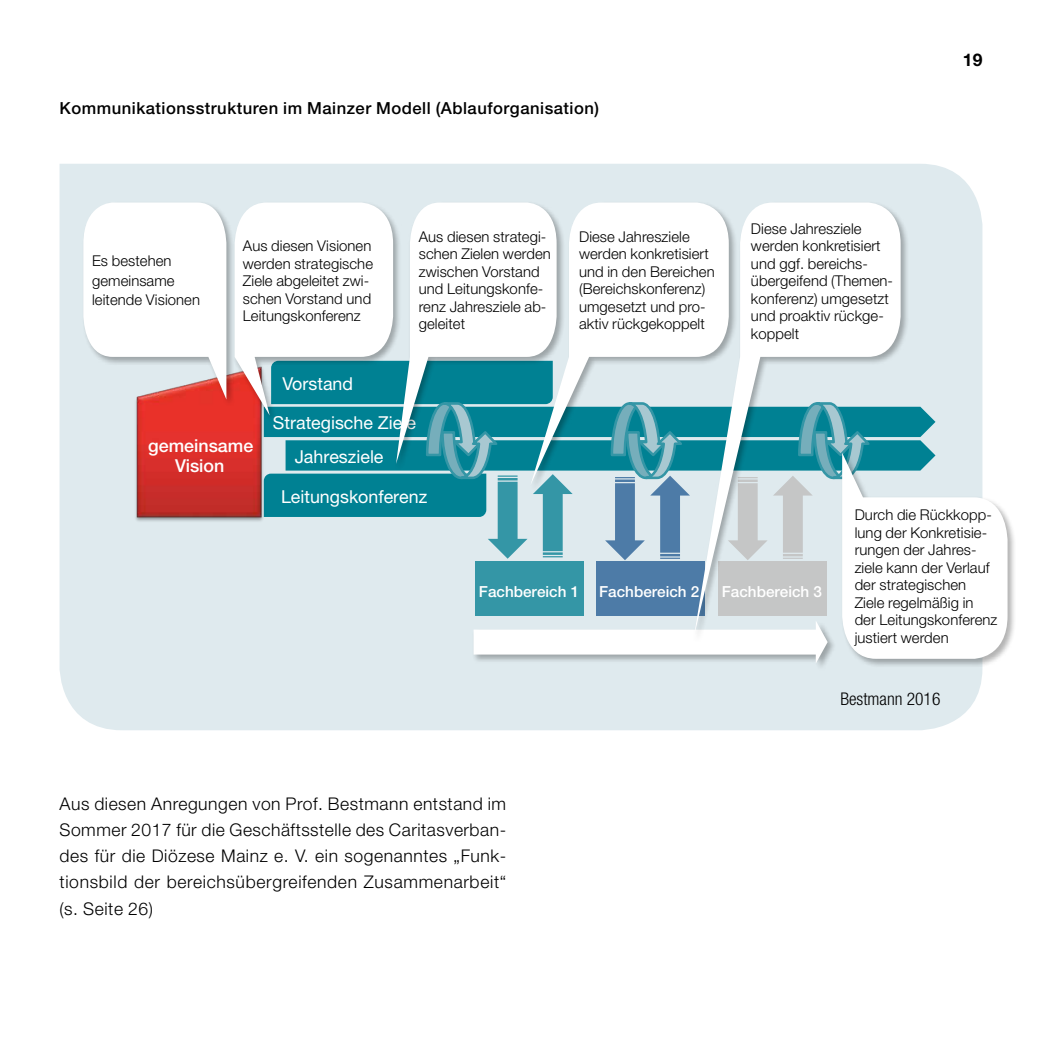
<style>
.page{position:relative;width:1042px;height:1042px;background:#fff}
.page>*{position:absolute;margin:0;border:0;box-sizing:border-box;transform-origin:0 0}
.t1{font:17.85px "Helvetica Neue LT Std";color:#fff}
.t2{font:500 17.85px/20.3px "Helvetica Neue LT Std";color:#fff;text-align:center}
.t3{font:300 17.5px/26.2px "Helvetica Neue LT Std";letter-spacing:.04em;color:#000;text-align:justify}
.t4{font:300 condensed 17.5px "Helvetica Neue LT Std";color:#000}
.t5{font:700 17.5px "Helvetica Neue LT Std";color:#000}
.t6{font:500 16.62px "Helvetica Neue LT Std";letter-spacing:.03em;color:#000}
.t7{font:500 15.22px "Helvetica Neue LT Std";color:#fff}
.t8{font:300 14.88px/17.5px "Helvetica Neue LT Std";letter-spacing:.005em;color:#000}
</style>
<div class="page">
<div style="left:60px;top:164px;width:922px;height:566px;background:#dfeaee"></div>
<img style="left:132px;top:407px;width:103px;height:116px">
<div style="left:81px;top:200px;width:154px;height:207px;background:#000;opacity:.3"></div>
<svg style="left:83px;top:202px;width:143px;height:197px"></svg>
<div style="left:233px;top:200px;width:169px;height:223px;background:#000;opacity:.3"></div>
<div style="left:471px;top:620px;width:365px;height:51px;background:#dfeaee"></div>
<div style="left:840px;top:452px;width:176px;height:215px;background:#000;opacity:.3"></div>
<svg style="left:235px;top:202px;width:772px;height:461px"></svg>
<p class="t6" style="left:60px;top:98px;width:541px">Kommunikationsstrukturen im Mainzer Modell (Ablauforganisation)</p>
<p class="t8" style="left:92px;top:251px;width:110px;line-height:19.2px">Es bestehen gemeinsame leitende Visionen</p>
<p class="t8" style="left:243px;top:237px;width:132px">Aus diesen Visionen werden strategische<br>Ziele abgeleitet zwi&shy;schen Vorstand und<br>Leitungskonferenz</p>
<p class="t8" style="left:419px;top:228px;width:134px">Aus diesen strategi&shy;schen Zielen werden zwischen Vorstand und Leitungskonfe&shy;renz Jahresziele ab&shy;geleitet</p>
<p class="t8" style="left:579px;top:227px;width:137px">Diese Jahresziele werden konkretisiert und in den Bereichen (Bereichskonferenz) umgesetzt und pro&shy;aktiv rückgekoppelt</p>
<p class="t8" style="left:751px;top:219px;width:144px">Diese Jahresziele werden konkretisiert und ggf. bereichs&shy;übergeifend (Themen&shy;konferenz) umgesetzt und proaktiv rückge&shy;koppelt</p>
<p class="t1" style="left:282px;top:373px;width:72px">Vorstand</p>
<p class="t1" style="left:273px;top:412px;width:144px">Strategische Ziele</p>
<p class="t2" style="left:148px;top:435px;width:107px">gemeinsame<br>Vision</p>
<p class="t1" style="left:295px;top:445px;width:90px">Jahresziele</p>
<p class="t1" style="left:281px;top:485px;width:148px">Leitungskonferenz</p>
<p class="t5" style="left:963px;top:49px;width:21px">19</p>
<p class="t7" style="left:479px;top:582px;width:102px">Fachbereich 1</p>
<p class="t7" style="left:599px;top:582px;width:102px">Fachbereich 2</p>
<p class="t7" style="left:722px;top:582px;width:102px">Fachbereich 3</p>
<p class="t8" style="left:854px;top:506px;width:144px">Durch die Rückkopp&shy;lung der Konkretisie&shy;rungen der Jahres&shy;ziele kann der Verlauf der strategischen<br>Ziele regelmäßig in der Leitungskonferenz justiert werden</p>
<p class="t4" style="left:840px;top:688px;width:102px">Bestmann 2016</p>
<p class="t3" style="left:60px;top:790px;width:448px">Aus diesen Anregungen von Prof. Bestmann entstand im Sommer 2017 für die Geschäftsstelle des Caritasverban&shy;des für die Diözese Mainz e. V. ein sogenanntes „Funk&shy;tionsbild der bereichsübergreifenden Zusammenarbeit“ (s. Seite 26)</p>
</div>
